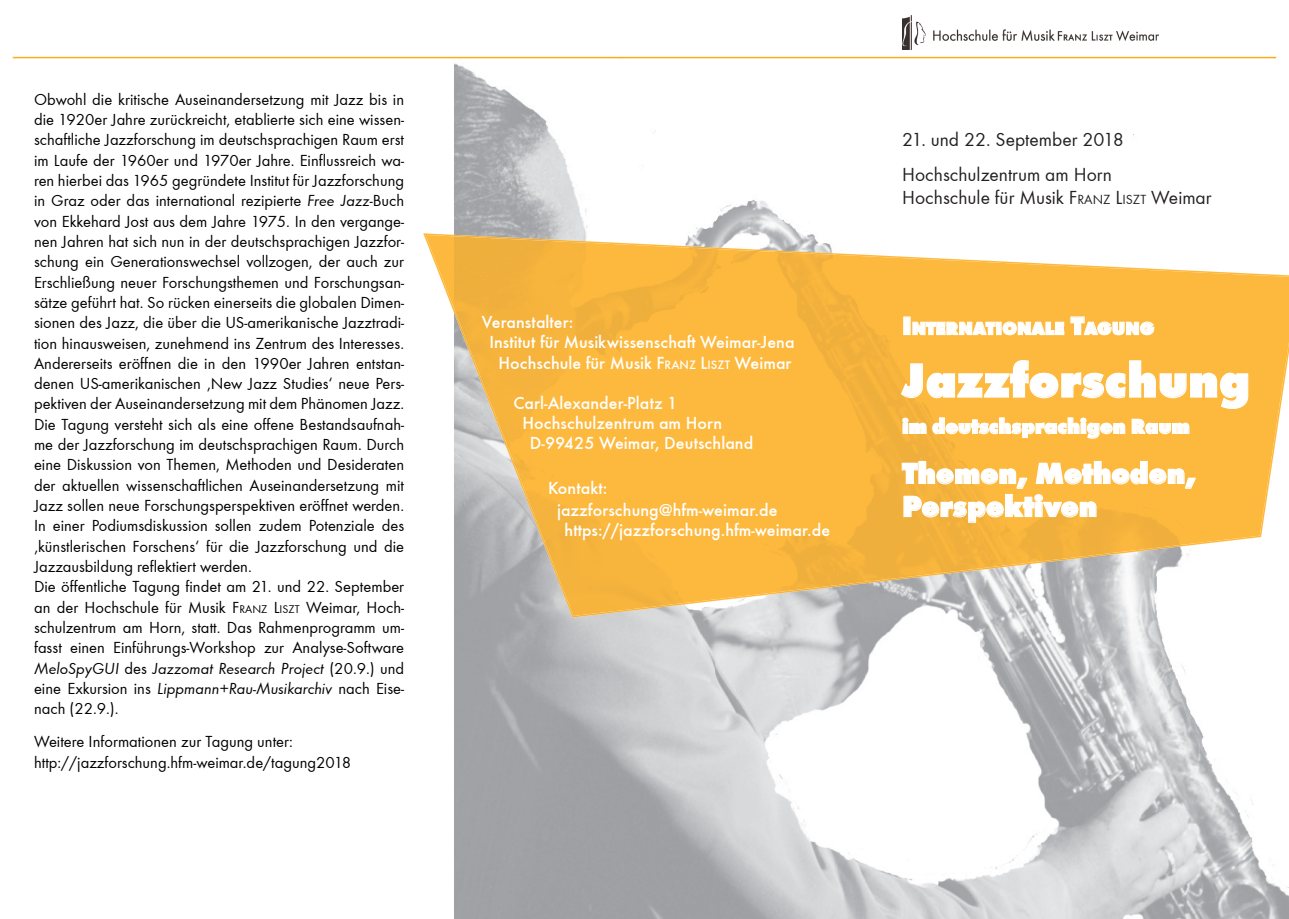
<style>
.page{position:relative;width:1289px;height:919px;background:#fff}
.page>*{position:absolute;margin:0;border:0;box-sizing:border-box;transform-origin:0 0}
.t1{font:49.5px "Function Xbold";letter-spacing:.005em;color:#fff}
.t2{font:30px/33px "Function Xbold";letter-spacing:.005em;color:#fff}
.t3{font:21px "Function Xbold";letter-spacing:.005em;color:#fff}
.t4{font:19.5px/35.4px "Function";color:#231f20}
.t5{font:18.3px "Function Xbold";color:#fff}
.t6{font:500 18px/22.2px "Function";color:#fff}
.t7{font:16.5px/20.2px "Function";color:#000}
.s1{font-style:italic}
.s2{font-style:inherit}
.s3{font-size:11.55px}
.s4{font-size:12.6px}
.s5{font-size:13.65px}
.s6{font-size:26.25px}
</style>
<div class="page">
<img style="left:454px;top:57px;width:823px;height:178px">
<img style="left:1237px;top:794px;width:51px;height:124px">
<img style="left:1186px;top:699px;width:51px;height:219px">
<img style="left:715px;top:617px;width:471px;height:301px">
<img style="left:902px;top:16px;width:256px;height:34px">
<img style="left:454px;top:277px;width:834px;height:31px">
<svg style="left:423px;top:233px;width:31px;height:79px"></svg>
<img style="left:454px;top:235px;width:834px;height:42px">
<img style="left:454px;top:308px;width:834px;height:309px">
<svg style="left:900px;top:359px;width:348px;height:50px"></svg>
<svg style="left:901px;top:417px;width:224px;height:22px"></svg>
<svg style="left:1131px;top:418px;width:58px;height:17px"></svg>
<svg style="left:901px;top:450px;width:295px;height:73px"></svg>
<hr style="left:13px;top:57px;width:1263px;height:1px;background:#faaf18">
<div style="left:903px;top:316px;width:7px;height:19px;border:1px solid #fff"></div>
<svg style="left:911px;top:316px;width:244px;height:20px"></svg>
<p class="t7" style="left:34px;top:89px;width:371px">Obwohl die kritische Auseinandersetzung mit Jazz bis in die 1920er Jahre zurückreicht, etablierte sich eine wissen&shy;schaftliche Jazzforschung im deutschsprachigen Raum erst im Laufe der 1960er und 1970er Jahre. Einflussreich wa&shy;ren hierbei das 1965 gegründete Institut für Jazzforschung in Graz oder das international rezipierte <span class="s1">Free Jazz</span>-Buch von Ekkehard Jost aus dem Jahre 1975. In den vergange&shy;nen Jahren hat sich nun in der deutschsprachigen Jazzfor&shy;schung ein Generationswechsel vollzogen, der auch zur Erschließung neuer Forschungsthemen und Forschungsan&shy;sätze geführt hat. So rücken einerseits die globalen Dimen&shy;sionen des Jazz, die über die US-amerikanische Jazztradi&shy;tion hinausweisen, zunehmend ins Zentrum des Interesses.<br>Andererseits eröffnen die in den 1990er Jahren entstan&shy;denen US-amerikanischen ‚New Jazz Studies‘ neue Pers&shy;pektiven der Auseinandersetzung mit dem Phänomen Jazz.<br>Die Tagung versteht sich als eine offene Bestandsaufnah&shy;me der Jazzforschung im deutschsprachigen Raum. Durch eine Diskussion von Themen, Methoden und Desideraten der aktuellen wissenschaftlichen Auseinandersetzung mit Jazz sollen neue Forschungsperspektiven eröffnet werden.<br>In einer Podiumsdiskussion sollen zudem Potenziale des ‚künstlerischen Forschens‘ für die Jazzforschung und die Jazzausbildung reflektiert werden.<br>Die öffentliche Tagung findet am 21. und 22. September an der Hochschule für Musik <span class="s2">F</span><span class="s3">RANZ</span> <span class="s2">L</span><span class="s3">ISZT</span> Weimar, Hoch&shy;schulzentrum am Horn, statt. Das Rahmenprogramm um&shy;fasst einen Einführungs-Workshop zur Analyse-Software <span class="s1">MeloSpyGUI</span> des <span class="s1">Jazzomat Research Project</span> (20.9.) und eine Exkursion ins <span class="s1">Lippmann+Rau-Musikarchiv</span> nach Eise&shy;nach (22.9.).</p>
<p class="t7" style="left:34px;top:731px;width:319px">Weitere Informationen zur Tagung unter: http://jazzforschung.hfm-weimar.de/tagung2018</p>
<p class="t6" style="left:482px;top:311px;width:93px">Veranstalter:</p>
<p class="t6" style="left:489px;top:331px;width:307px">Institut für Musikwissenschaft Weimar-Jena</p>
<p class="t6" style="left:498px;top:351px;width:294px">Hochschule für Musik <span class="s2">F</span><span class="s4">RANZ</span> <span class="s2">L</span><span class="s4">ISZT</span> Weimar</p>
<p class="t6" style="left:513px;top:392px;width:165px">Carl-Alexander-Platz 1</p>
<p class="t6" style="left:522px;top:412px;width:201px">Hochschulzentrum am Horn</p>
<p class="t6" style="left:530px;top:432px;width:225px">D-99425 Weimar, Deutschland</p>
<p class="t6" style="left:557px;top:476px;width:222px;text-indent:-9px">Kontakt: jazzforschung@hfm-weimar.de</p>
<p class="t6" style="left:564px;top:519px;width:267px">https://jazzforschung.hfm-weimar.de</p>
<p class="t4" style="left:902px;top:121px;width:223px">21. und 22. September 2018<br>Hochschulzentrum am Horn</p>
<p class="t4" style="left:902px;top:180px;width:311px">Hochschule für Musik <span class="s2">F</span><span class="s5">RANZ</span> <span class="s2">L</span><span class="s5">ISZT</span> Weimar</p>
<p class="t5" style="left:902px;top:317px;width:254px"><span class="s6">I</span>NTERNATIONALE <span class="s6">T</span>AGUNG</p>
<h1 class="t1" style="left:902px;top:351px;width:349px">Jazzforschung</h1>
<p class="t3" style="left:902px;top:414px;width:289px">im deutschsprachigen Raum</p>
<h2 class="t2" style="left:902px;top:456px;width:295px">Themen, Methoden,<br>Perspektiven</h2>
</div>
